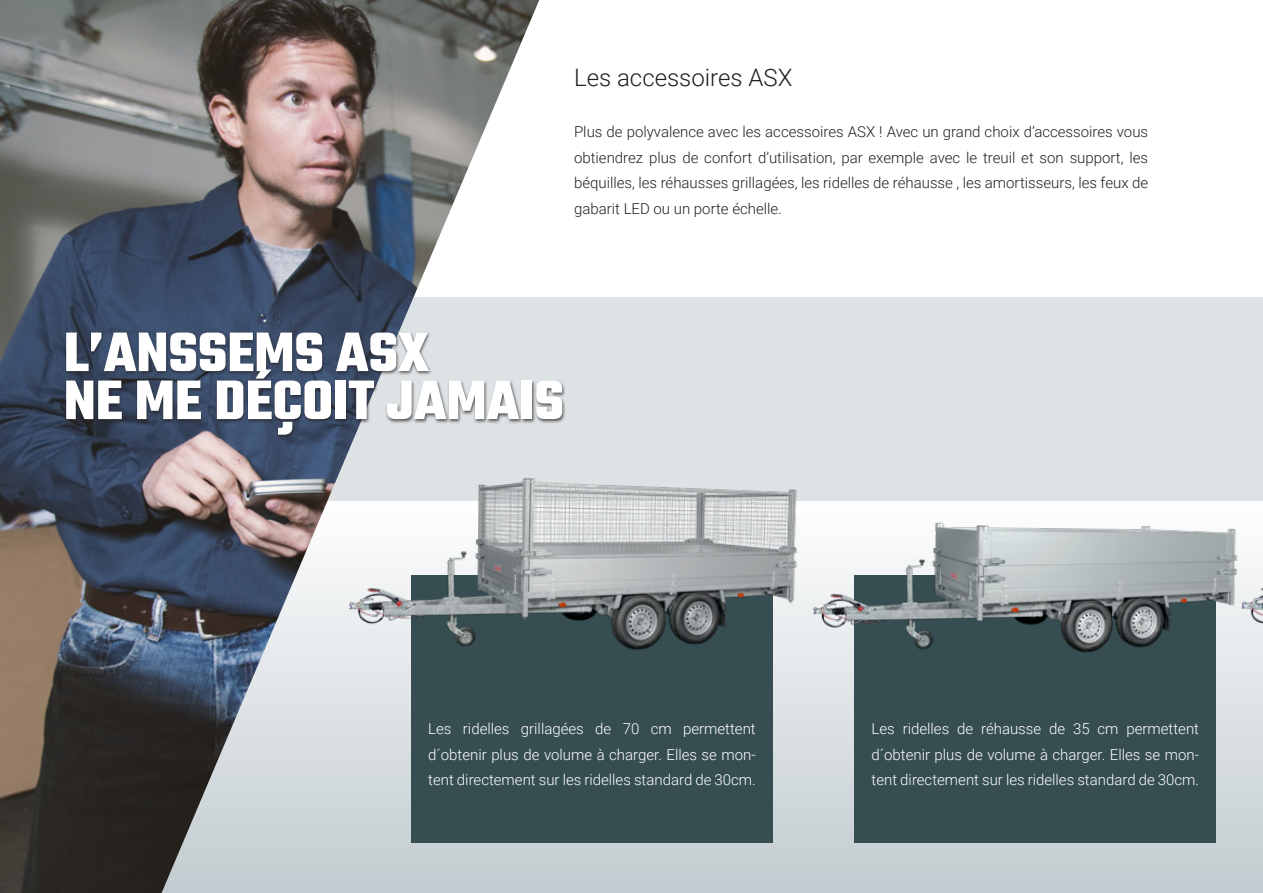
<style>
.page{position:relative;width:1263px;height:893px;background:#fff}
.page>*{position:absolute;margin:0;border:0;box-sizing:border-box;transform-origin:0 0}
.t1{font:700 60px "Teko";color:#fff}
.t2{font:300 24px "Roboto";color:#231f20}
.t3{font:300 15px/25.5px "Roboto";color:#231f20;text-align:justify}
.t4{font:300 15px/25.5px "Roboto";color:#fff;text-align:justify}
</style>
<div class="page">
<div style="left:0;top:298px;width:1263px;height:203px;background:#dde2e4"></div>
<svg style="left:539px;top:656px;width:724px;height:237px;background:#ccd3d7"></svg>
<img style="left:0;top:0;width:539px;height:893px">
<div style="left:411px;top:575px;width:362px;height:268px;background:#364d51"></div>
<div style="left:855px;top:575px;width:361px;height:268px;background:#364d51"></div>
<div style="left:65px;top:331px;width:501px;height:108px;background:#231f20;opacity:.7"></div>
<img style="left:333px;top:473px;width:483px;height:185px">
<img style="left:798px;top:511px;width:429px;height:145px">
<img style="left:1227px;top:528px;width:36px;height:136px">
<p class="t2" style="left:574px;top:61px;width:220px">Les accessoires ASX</p>
<p class="t3" style="left:574px;top:118px;width:576px">Plus de polyvalence avec les accessoires ASX ! Avec un grand choix d’accessoires vous obtiendrez plus de confort d’utilisation, par exemple avec le treuil et son support, les béquilles, les réhausses grillagées, les ridelles de réhausse , les amortisseurs, les feux de gabarit LED ou un porte échelle.</p>
<p class="t1" style="left:64px;top:314px;width:367px">L’ANSSEMS ASX</p>
<p class="t1" style="left:64px;top:362px;width:502px">NE ME DÉÇOIT JAMAIS</p>
<p class="t4" style="left:428px;top:715px;width:329px">Les ridelles grillagées de 70 cm permettent d´obtenir plus de volume à charger. Elles se mon&shy;tent directement sur les ridelles standard de 30cm.</p>
<p class="t4" style="left:872px;top:715px;width:329px">Les ridelles de réhausse de 35 cm permettent d´obtenir plus de volume à charger. Elles se mon&shy;tent directement sur les ridelles standard de 30cm.</p>
</div>
